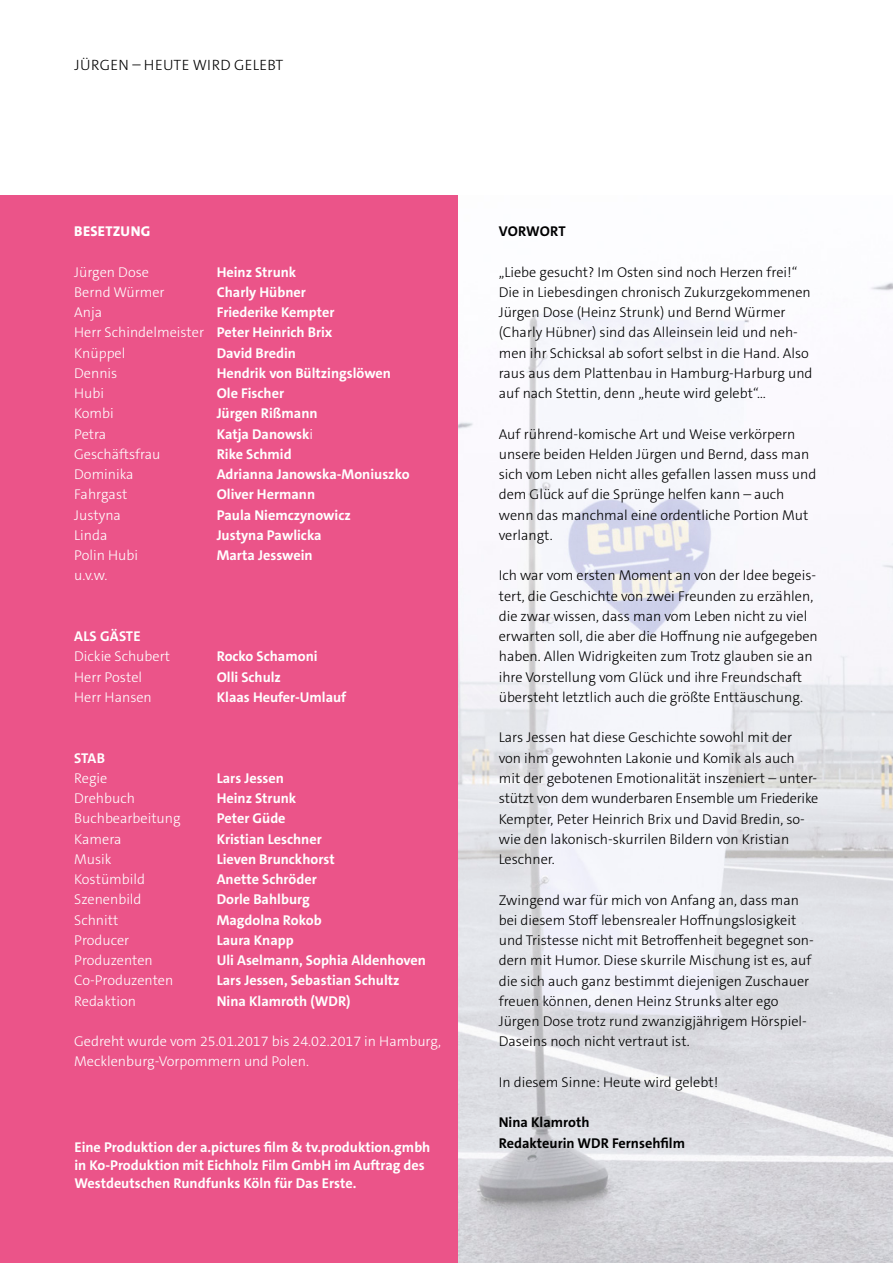
<style>
.page{position:relative;width:893px;height:1263px;background:#fff}
.page>*{position:absolute;margin:0;border:0;box-sizing:border-box;transform-origin:0 0}
.t1{font:300 15px "The Sans C5";letter-spacing:.02em;color:#000}
.t2{font:300 14.25px/20.2px "The Sans C5";color:#000}
.t3{font:700 14.25px/20.2px "The Sans C5";color:#fff}
.t4{font:300 14.25px/20.2px "The Sans C5";color:#fff}
.t5{font:700 14.25px/20.2px "The Sans C5";color:#000}
.t6{font:800 14.25px "The Sans C5";letter-spacing:.02em;color:#fff}
.s1{font-weight:300}
</style>
<div class="page">
<div style="left:0;top:196px;width:458px;height:1067px;background:#eb5489"></div>
<img style="left:458px;top:282px;width:435px;height:981px">
<p class="t1" style="left:75px;top:56px;width:210px">JÜRGEN – HEUTE WIRD GELEBT</p>
<p class="t6" style="left:74px;top:222px;width:77px">BESETZUNG</p>
<p class="t4" style="left:74px;top:262px;width:76px">Jürgen Dose</p>
<p class="t3" style="left:217px;top:262px;width:81px">Heinz Strunk</p>
<p class="t4" style="left:74px;top:282px;width:92px">Bernd Würmer</p>
<p class="t3" style="left:217px;top:282px;width:91px">Charly Hübner</p>
<p class="t4" style="left:74px;top:302px;width:30px">Anja</p>
<p class="t3" style="left:74px;top:302px;width:262px;text-indent:142px">Friederike Kempter<br><span class="s1">Herr Schindelmeister</span> Peter Heinrich Brix<br><span class="s1">Knüppel</span></p>
<p class="t3" style="left:217px;top:343px;width:81px">David Bredin</p>
<p class="t4" style="left:74px;top:363px;width:45px">Dennis</p>
<p class="t3" style="left:217px;top:363px;width:176px">Hendrik von Bültzingslöwen</p>
<p class="t4" style="left:74px;top:383px;width:31px">Hubi</p>
<p class="t3" style="left:217px;top:383px;width:69px">Ole Fischer</p>
<p class="t4" style="left:74px;top:404px;width:41px">Kombi</p>
<p class="t3" style="left:217px;top:404px;width:102px">Jürgen Rißmann</p>
<p class="t4" style="left:74px;top:424px;width:34px">Petra</p>
<p class="t3" style="left:217px;top:424px;width:98px">Katja Danowsk<span class="s1">i</span></p>
<p class="t4" style="left:74px;top:444px;width:88px">Geschäftsfrau</p>
<p class="t3" style="left:217px;top:444px;width:76px">Rike Schmid</p>
<p class="t4" style="left:74px;top:464px;width:61px">Dominika</p>
<p class="t3" style="left:217px;top:464px;width:194px">Adrianna Janowska-Moniuszko</p>
<p class="t4" style="left:74px;top:485px;width:55px">Fahrgast</p>
<p class="t3" style="left:217px;top:485px;width:100px">Oliver Hermann</p>
<p class="t4" style="left:74px;top:505px;width:48px">Justyna</p>
<p class="t3" style="left:217px;top:505px;width:136px">Paula Niemczynowicz</p>
<p class="t4" style="left:74px;top:525px;width:35px">Linda</p>
<p class="t3" style="left:217px;top:525px;width:106px">Justyna Pawlicka</p>
<p class="t4" style="left:74px;top:545px;width:65px">Polin Hubi</p>
<p class="t3" style="left:217px;top:545px;width:97px">Marta Jesswein</p>
<p class="t4" style="left:74px;top:566px;width:35px">u.v.w.</p>
<p class="t3" style="left:74px;top:626px;width:68px">ALS GÄSTE</p>
<p class="t4" style="left:74px;top:647px;width:98px">Dickie Schubert</p>
<p class="t3" style="left:217px;top:647px;width:102px">Rocko Schamoni</p>
<p class="t4" style="left:74px;top:667px;width:69px">Herr Postel</p>
<p class="t3" style="left:217px;top:667px;width:66px">Olli Schulz</p>
<p class="t4" style="left:74px;top:687px;width:79px">Herr Hansen</p>
<p class="t3" style="left:217px;top:687px;width:131px">Klaas Heufer-Umlauf</p>
<p class="t3" style="left:74px;top:748px;width:32px">STAB</p>
<p class="t4" style="left:74px;top:768px;width:35px">Regie</p>
<p class="t3" style="left:217px;top:768px;width:69px">Lars Jessen</p>
<p class="t4" style="left:74px;top:788px;width:62px">Drehbuch</p>
<p class="t3" style="left:217px;top:788px;width:81px">Heinz Strunk</p>
<p class="t4" style="left:74px;top:809px;width:108px">Buchbearbeitung</p>
<p class="t3" style="left:217px;top:809px;width:70px">Peter Güde</p>
<p class="t4" style="left:74px;top:829px;width:49px">Kamera</p>
<p class="t3" style="left:217px;top:829px;width:107px">Kristian Leschner</p>
<p class="t4" style="left:74px;top:849px;width:39px">Musik</p>
<p class="t3" style="left:217px;top:849px;width:120px">Lieven Brunckhorst</p>
<p class="t4" style="left:74px;top:869px;width:72px">Kostümbild</p>
<p class="t3" style="left:217px;top:869px;width:102px">Anette Schröder</p>
<p class="t4" style="left:74px;top:890px;width:69px">Szenenbild</p>
<p class="t3" style="left:217px;top:890px;width:95px">Dorle Bahlburg</p>
<p class="t4" style="left:74px;top:910px;width:46px">Schnitt</p>
<p class="t3" style="left:217px;top:910px;width:106px">Magdolna Rokob</p>
<p class="t4" style="left:74px;top:930px;width:57px">Producer</p>
<p class="t3" style="left:217px;top:930px;width:79px">Laura Knapp</p>
<p class="t4" style="left:74px;top:950px;width:80px">Produzenten</p>
<p class="t3" style="left:217px;top:950px;width:211px">Uli Aselmann, Sophia Aldenhoven</p>
<p class="t4" style="left:74px;top:971px;width:101px">Co-Produzenten</p>
<p class="t3" style="left:217px;top:971px;width:184px">Lars Jessen, Sebastian Schultz</p>
<p class="t4" style="left:74px;top:991px;width:63px">Redaktion</p>
<p class="t3" style="left:217px;top:991px;width:135px">Nina Klamroth (WDR)</p>
<p class="t4" style="left:74px;top:1031px;width:369px">Gedreht wurde vom 25.01.2017 bis 24.02.2017 in Hamburg,<br>Mecklenburg-Vorpommern und Polen.</p>
<p class="t3" style="left:74px;top:1138px;width:357px;line-height:18px">Eine Produktion der a.pictures film &amp; tv.produktion.gmbh in Ko-Produktion mit Eichholz Film GmbH im Auftrag des<br>Westdeutschen Rundfunks Köln für Das Erste.</p>
<p class="t5" style="left:499px;top:221px;width:68px">VORWORT</p>
<p class="t2" style="left:499px;top:262px;width:315px">„Liebe gesucht? Im Osten sind noch Herzen frei!“ Die in Liebesdingen chronisch Zukurzgekommenen Jürgen Dose (Heinz Strunk) und Bernd Würmer (Charly Hübner) sind das Alleinsein leid und neh&shy;men ihr Schicksal ab sofort selbst in die Hand. Also raus aus dem Plattenbau in Hamburg-Harburg und auf nach Stettin, denn „heute wird gelebt“...</p>
<p class="t2" style="left:499px;top:424px;width:319px">Auf rührend-komische Art und Weise verkörpern unsere beiden Helden Jürgen und Bernd, dass man sich vom Leben nicht alles gefallen lassen muss und dem Glück auf die Sprünge helfen kann – auch wenn das manchmal eine ordentliche Portion Mut verlangt.</p>
<p class="t2" style="left:499px;top:566px;width:321px">Ich war vom ersten Moment an von der Idee begeis&shy;tert, die Geschichte von zwei Freunden zu erzählen, die zwar wissen, dass man vom Leben nicht zu viel erwarten soll, die aber die Hoffnung nie aufgegeben haben. Allen Widrigkeiten zum Trotz glauben sie an ihre Vorstellung vom Glück und ihre Freundschaft übersteht letztlich auch die größte Enttäuschung.</p>
<p class="t2" style="left:499px;top:728px;width:321px">Lars Jessen hat diese Geschichte sowohl mit der<br>von ihm gewohnten Lakonie und Komik als auch mit der gebotenen Emotionalität inszeniert – unter&shy;stützt von dem wunderbaren Ensemble um Friederike Kempter, Peter Heinrich Brix und David Bredin, so&shy;wie den lakonisch-skurrilen Bildern von Kristian Leschner.</p>
<p class="t2" style="left:499px;top:890px;width:317px">Zwingend war für mich von Anfang an, dass man bei diesem Stoff lebensrealer Hoffnungslosigkeit und Tristesse nicht mit Betroffenheit begegnet son&shy;dern mit Humor. Diese skurrile Mischung ist es, auf die sich auch ganz bestimmt diejenigen Zuschauer freuen können, denen Heinz Strunks alter ego Jürgen Dose trotz rund zwanzigjährigem Hörspiel-Daseins noch nicht vertraut ist.</p>
<p class="t2" style="left:499px;top:1072px;width:221px">In diesem Sinne: Heute wird gelebt!</p>
<p class="t5" style="left:499px;top:1112px;width:188px">Nina Klamroth<br>Redakteurin WDR Fernsehfilm</p>
</div>
